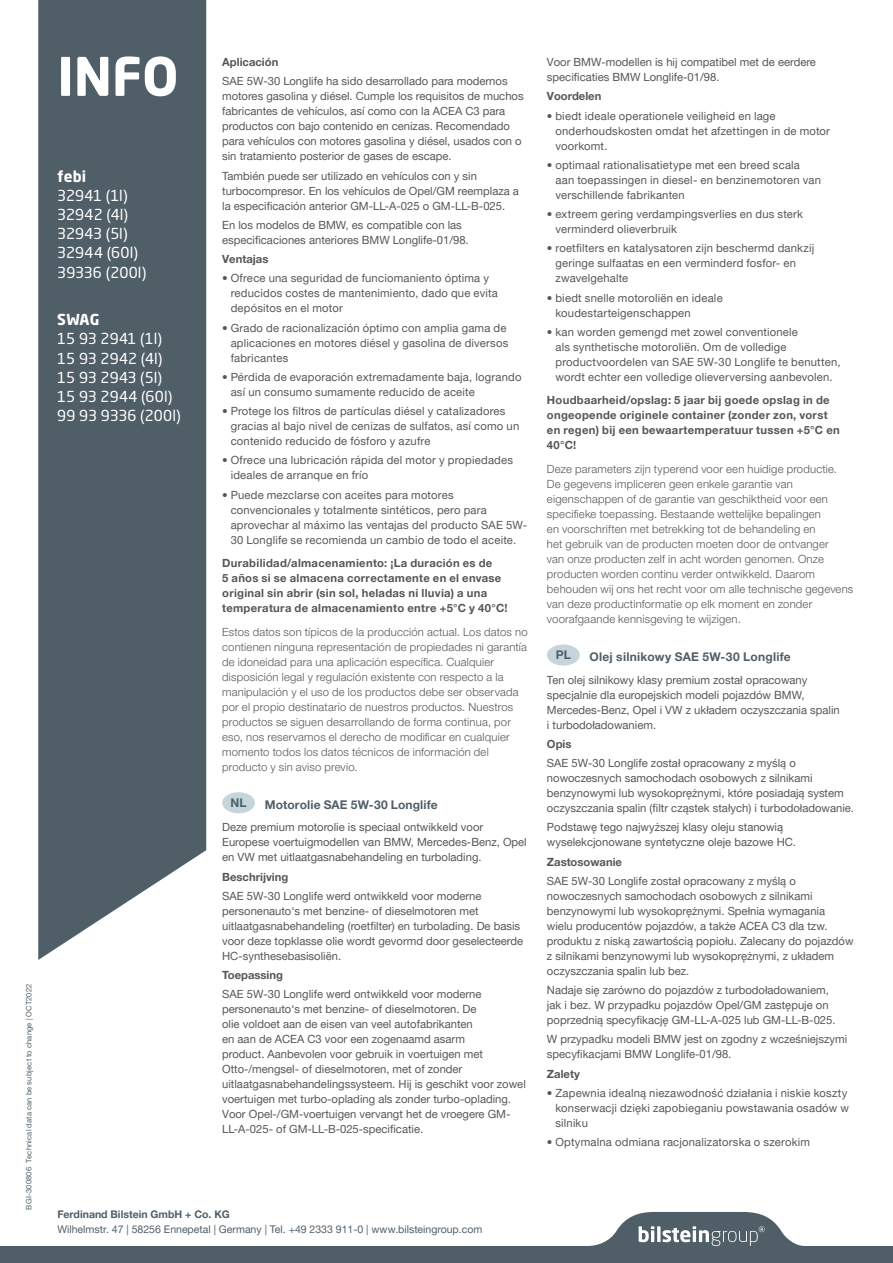
<style>
.page{position:relative;width:893px;height:1263px;background:#fff}
.page>*{position:absolute;margin:0;border:0;box-sizing:border-box;transform-origin:0 0}
.t1{font:700 52.5px "Neo Sans Pro";color:#fff}
.t2{font:15px/19.2px "Neo Sans Pro";letter-spacing:.005em;color:#fff}
.t3{font:700 15px "Neo Sans Pro";letter-spacing:.005em;color:#fff}
.t4{font:700 12px "Helvetica Neue World 75";letter-spacing:.015em;color:#505e67}
.t5{font:11.25px/15px "Helvetica Neue World 55 Roman";color:#555756}
.t6{font:11.25px/15px "Helvetica Neue World 45 Lt";letter-spacing:.02em;color:#555756}
.t7{font:11.25px/15px "Helvetica Neue World 55 Roman";letter-spacing:.02em;color:#555756}
.t8{font:700 11.25px/15px "Helvetica Neue World 75";letter-spacing:.025em;color:#555756}
.t9{font:700 11.25px "Helvetica Neue World 75";color:#555756}
.t10{font:10.5px "Helvetica Neue World 55 Roman";color:#505e67}
.t11{font:700 10.5px "Helvetica Neue World 75";color:#505e67}
.t12{font:7.5px "Helvetica Neue World 55 Roman";letter-spacing:.025em;color:#505e67}
</style>
<div class="page">
<div style="left:222px;top:792px;width:33px;height:21px;background:#c5d5db;border-radius:50%"></div>
<div style="left:547px;top:644px;width:33px;height:21px;background:#c5d5db;border-radius:50%"></div>
<svg style="left:38px;top:0;width:168px;height:960px;background:#5b6871"></svg>
<svg style="left:0;top:1212px;width:893px;height:51px"></svg>
<svg style="left:639px;top:1226px;width:126px;height:20px"></svg>
<p class="t12" style="left:24px;top:1209px;width:227px;rotate:-90deg">BGI-300806 Technical data can be subject to change | OCT2022</p>
<h1 class="t1" style="left:57px;top:43px;width:123px">INFO</h1>
<h2 class="t3" style="left:57px;top:166px;width:30px">febi</h2>
<h2 class="t2" style="left:57px;top:185px;width:90px">32941 (1l)<br>32942 (4l)<br>32943 (5l)<br>32944 (60l)<br>39336 (200l)</h2>
<h2 class="t3" style="left:57px;top:310px;width:44px">SWAG</h2>
<h2 class="t2" style="left:57px;top:329px;width:125px">15 93 2941 (1l)<br>15 93 2942 (4l)<br>15 93 2943 (5l)<br>15 93 2944 (60l)<br>99 93 9336 (200l)</h2>
<p class="t9" style="left:222px;top:56px;width:58px">Aplicación</p>
<p class="t5" style="left:222px;top:74px;width:303px">SAE 5W-30 Longlife ha sido desarrollado para modernos motores gasolina y diésel. Cumple los requisitos de muchos fabricantes de vehículos, así como con la ACEA C3 para productos con bajo contenido en cenizas. Recomendado para vehículos con motores gasolina y diésel, usados con o sin tratamiento posterior de gases de escape.</p>
<p class="t5" style="left:222px;top:168px;width:298px">También puede ser utilizado en vehículos con y sin turbocompresor. En los vehículos de Opel/GM reemplaza a la especificación anterior GM-LL-A-025 o GM-LL-B-025.</p>
<p class="t5" style="left:222px;top:217px;width:248px">En los modelos de BMW, es compatible con las especificaciones anteriores BMW Longlife-01/98.</p>
<p class="t9" style="left:222px;top:253px;width:48px">Ventajas</p>
<p class="t5" style="left:231px;top:271px;width:269px;text-indent:-9px">• Ofrece una seguridad de funciomaniento óptima y reducidos costes de mantenimiento, dado que evita depósitos en el motor</p>
<p class="t7" style="left:231px;top:320px;width:279px;text-indent:-9px">• Grado de racionalización óptimo con amplia gama de aplicaciones en motores diésel y gasolina de diversos fabricantes</p>
<p class="t5" style="left:231px;top:369px;width:292px;text-indent:-9px">• Pérdida de evaporación extremadamente baja, logrando así un consumo sumamente reducido de aceite</p>
<p class="t5" style="left:231px;top:404px;width:290px;text-indent:-9px">• Protege los filtros de partículas diésel y catalizadores gracias al bajo nivel de cenizas de sulfatos, así como un contenido reducido de fósforo y azufre</p>
<p class="t7" style="left:231px;top:453px;width:284px;text-indent:-9px">• Ofrece una lubricación rápida del motor y propiedades ideales de arranque en frío</p>
<p class="t7" style="left:231px;top:487px;width:298px;text-indent:-9px">• Puede mezclarse con aceites para motores convencionales y totalmente sintéticos, pero para aprovechar al máximo las ventajas del producto SAE 5W-30 Longlife se recomienda un cambio de todo el aceite.</p>
<p class="t8" style="left:222px;top:556px;width:287px">Durabilidad/almacenamiento: ¡La duración es de<br>5 años si se almacena correctamente en el envase original sin abrir (sin sol, heladas ni lluvia) a una temperatura de almacenamiento entre +5°C y 40°C!</p>
<p class="t6" style="left:222px;top:624px;width:307px">Estos datos son típicos de la producción actual. Los datos no contienen ninguna representación de propiedades ni garantía de idoneidad para una aplicación específica. Cualquier disposición legal y regulación existente con respecto a la manipulación y el uso de los productos debe ser observada por el propio destinatario de nuestros productos. Nuestros productos se siguen desarrollando de forma continua, por eso, nos reservamos el derecho de modificar en cualquier momento todos los datos técnicos de información del producto y sin aviso previo.</p>
<p class="t4" style="left:230px;top:796px;width:18px">NL</p>
<p class="t4" style="left:265px;top:798px;width:175px">Motorolie SAE 5W-30 Longlife</p>
<p class="t5" style="left:222px;top:820px;width:306px">Deze premium motorolie is speciaal ontwikkeld voor<br>Europese voertuigmodellen van BMW, Mercedes-Benz, Opel en VW met uitlaatgasnabehandeling en turbolading.</p>
<p class="t9" style="left:222px;top:870px;width:68px">Beschrijving</p>
<p class="t5" style="left:222px;top:888px;width:302px">SAE 5W-30 Longlife werd ontwikkeld voor moderne personenauto‘s met benzine- of dieselmotoren met uitlaatgasnabehandeling (roetfilter) en turbolading. De basis voor deze topklasse olie wordt gevormd door geselecteerde HC-synthesebasisoliën.</p>
<p class="t9" style="left:222px;top:969px;width:62px">Toepassing</p>
<p class="t5" style="left:222px;top:987px;width:305px">SAE 5W-30 Longlife werd ontwikkeld voor moderne personenauto‘s met benzine- of dieselmotoren. De<br>olie voldoet aan de eisen van veel autofabrikanten<br>en aan de ACEA C3 voor een zogenaamd asarm<br>product. Aanbevolen voor gebruik in voertuigen met Otto-/mengsel- of dieselmotoren, met of zonder uitlaatgasnabehandelingssysteem. Hij is geschikt voor zowel voertuigen met turbo-oplading als zonder turbo-oplading.<br>Voor Opel-/GM-voertuigen vervangt het de vroegere GM-LL-A-025- of GM-LL-B-025-specificatie.</p>
<p class="t5" style="left:547px;top:55px;width:271px">Voor BMW-modellen is hij compatibel met de eerdere specificaties BMW Longlife-01/98.</p>
<p class="t9" style="left:547px;top:90px;width:56px">Voordelen</p>
<p class="t7" style="left:555px;top:108px;width:276px;text-indent:-9px">• biedt ideale operationele veiligheid en lage onderhoudskosten omdat het afzettingen in de motor voorkomt.</p>
<p class="t7" style="left:555px;top:157px;width:267px;text-indent:-9px">• optimaal rationalisatietype met een breed scala aan toepassingen in diesel- en benzinemotoren van verschillende fabrikanten</p>
<p class="t7" style="left:555px;top:207px;width:249px;text-indent:-9px">• extreem gering verdampingsverlies en dus sterk verminderd olieverbruik</p>
<p class="t7" style="left:555px;top:241px;width:260px;text-indent:-9px">• roetfilters en katalysatoren zijn beschermd dankzij geringe sulfaatas en een verminderd fosfor- en zwavelgehalte</p>
<p class="t7" style="left:555px;top:290px;width:169px;text-indent:-9px">• biedt snelle motoroliën en ideale koudestarteigenschappen</p>
<p class="t7" style="left:555px;top:324px;width:287px;text-indent:-9px">• kan worden gemengd met zowel conventionele<br>als synthetische motoroliën. Om de volledige productvoordelen van SAE 5W-30 Longlife te benutten, wordt echter een volledige olieverversing aanbevolen.</p>
<p class="t8" style="left:547px;top:393px;width:294px">Houdbaarheid/opslag: 5 jaar bij goede opslag in de ongeopende originele container (zonder zon, vorst en regen) bij een bewaartemperatuur tussen +5°C en 40°C!</p>
<p class="t6" style="left:547px;top:461px;width:308px">Deze parameters zijn typerend voor een huidige productie.<br>De gegevens impliceren geen enkele garantie van eigenschappen of de garantie van geschiktheid voor een specifieke toepassing. Bestaande wettelijke bepalingen<br>en voorschriften met betrekking tot de behandeling en<br>het gebruik van de producten moeten door de ontvanger<br>van onze producten zelf in acht worden genomen. Onze producten worden continu verder ontwikkeld. Daarom behouden wij ons het recht voor om alle technische gegevens van deze productinformatie op elk moment en zonder voorafgaande kennisgeving te wijzigen.</p>
<p class="t4" style="left:556px;top:648px;width:17px">PL</p>
<p class="t4" style="left:589px;top:650px;width:203px">Olej silnikowy SAE 5W-30 Longlife</p>
<p class="t5" style="left:547px;top:672px;width:294px">Ten olej silnikowy klasy premium został opracowany specjalnie dla europejskich modeli pojazdów BMW, Mercedes-Benz, Opel i VW z układem oczyszczania spalin i turbodoładowaniem.</p>
<p class="t8" style="left:547px;top:736px;width:26px">Opis</p>
<p class="t5" style="left:547px;top:756px;width:309px">SAE 5W-30 Longlife został opracowany z myślą o nowoczesnych samochodach osobowych z silnikami benzynowymi lub wysokoprężnymi, które posiadają system oczyszczania spalin (filtr cząstek stałych) i turbodoładowanie.</p>
<p class="t5" style="left:547px;top:820px;width:251px">Podstawę tego najwyższej klasy oleju stanowią wyselekcjonowane syntetyczne oleje bazowe HC.</p>
<p class="t9" style="left:547px;top:855px;width:77px">Zastosowanie</p>
<p class="t5" style="left:547px;top:873px;width:308px">SAE 5W-30 Longlife został opracowany z myślą o nowoczesnych samochodach osobowych z silnikami benzynowymi lub wysokoprężnymi. Spełnia wymagania wielu producentów pojazdów, a także ACEA C3 dla tzw. produktu z niską zawartością popiołu. Zalecany do pojazdów z silnikami benzynowymi lub wysokoprężnymi, z układem oczyszczania spalin lub bez.</p>
<p class="t5" style="left:547px;top:983px;width:290px">Nadaje się zarówno do pojazdów z turbodoładowaniem, jak i bez. W przypadku pojazdów Opel/GM zastępuje on poprzednią specyfikację GM-LL-A-025 lub GM-LL-B-025.</p>
<p class="t5" style="left:547px;top:1032px;width:302px">W przypadku modeli BMW jest on zgodny z wcześniejszymi specyfikacjami BMW Longlife-01/98.</p>
<p class="t8" style="left:547px;top:1066px;width:34px">Zalety</p>
<p class="t5" style="left:555px;top:1085px;width:295px;text-indent:-9px">• Zapewnia idealną niezawodność działania i niskie koszty konserwacji dzięki zapobieganiu powstawania osadów w silniku</p>
<p class="t5" style="left:547px;top:1135px;width:265px">• Optymalna odmiana racjonalizatorska o szerokim</p>
<p class="t11" style="left:57px;top:1208px;width:174px">Ferdinand Bilstein GmbH + Co. KG</p>
<p class="t10" style="left:57px;top:1223px;width:426px">Wilhelmstr. 47 | 58256 Ennepetal | Germany | Tel. +49 2333 911-0 | www.bilsteingroup.com</p>
</div>
